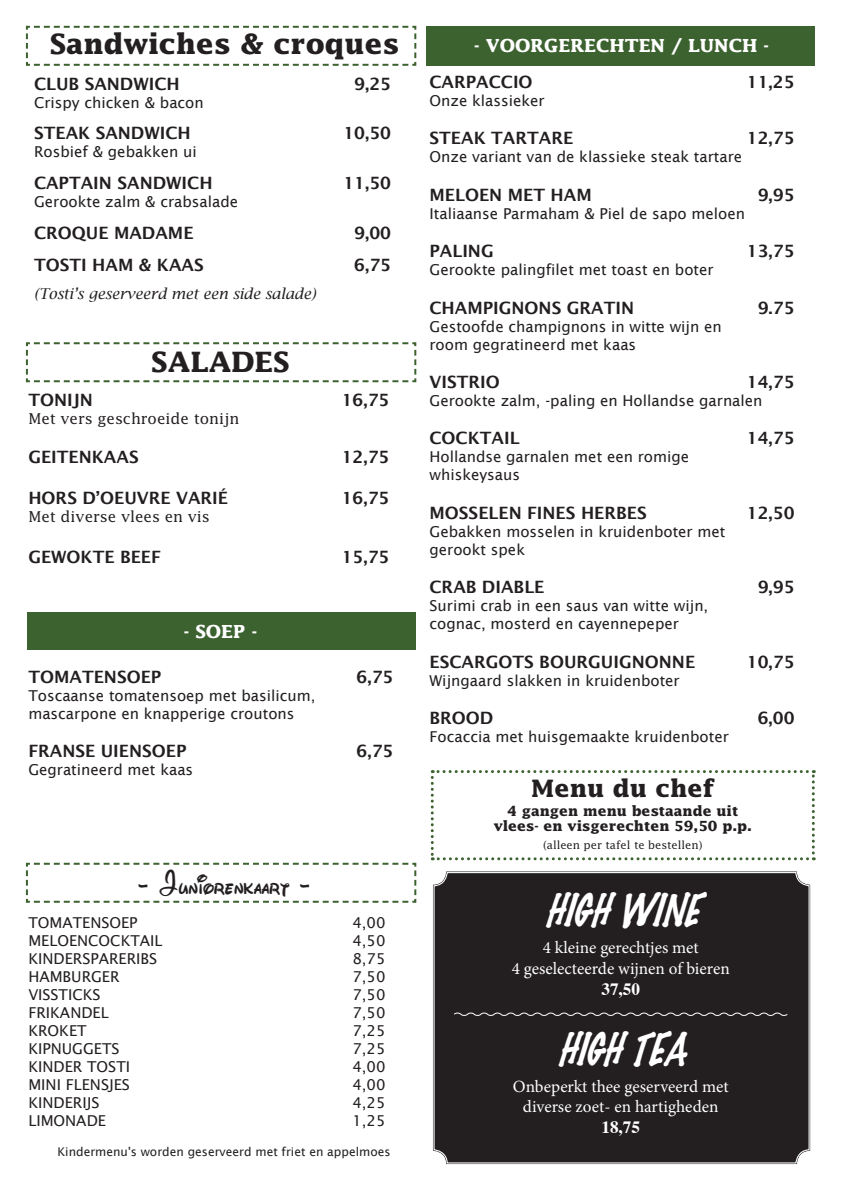
<style>
.page{position:relative;width:842px;height:1191px;background:#fff}
.page>*{position:absolute;margin:0;border:0;box-sizing:border-box;transform-origin:0 0}
.t1{font:italic 41px "Felt Mark";color:#fff}
.t2{font:34px "Walt Disney Script";color:#231f20}
.t3{font:700 28px "Lucida";color:#231f20}
.t4{font:700 24px "Lucida";color:#231f20}
.t5{font:700 18px "Lucida";color:#fff}
.t6{font:17.2px "Minion Pro";color:#fff}
.t7{font:700 17.2px "Times";color:#fff}
.t8{font:600 17px "Lucida Sans";color:#231f20}
.t9{font:15px "Lucida Sans";color:#231f20}
.t10{font:15px "Lucida";color:#231f20}
.t11{font:italic 15px "Lucida Bright";color:#231f20}
.t12{font:700 14px "Lucida";color:#231f20}
.t13{font:12px "Lucida Sans";color:#231f20}
.t14{font:11px "Lucida";color:#231f20}
</style>
<div class="page">
<div style="left:27px;top:612px;width:388px;height:38px;background:#3c622f"></div>
<div style="left:427px;top:26px;width:388px;height:40px;background:#3c622f"></div>
<svg style="left:25px;top:862px;width:392px;height:41px"></svg>
<svg style="left:25px;top:25px;width:392px;height:41px"></svg>
<svg style="left:25px;top:342px;width:392px;height:41px"></svg>
<div style="left:435px;top:871px;width:376px;height:294px;background:#231f20"></div>
<div style="left:433px;top:872px;width:377px;height:291px;border:1px solid #fff;border-radius:13px"></div>
<svg style="left:453px;top:1011px;width:335px;height:6px;background:#4a4748"></svg>
<svg style="left:431px;top:770px;width:384px;height:90px"></svg>
<p class="t3" style="left:50px;top:27px;width:351px">Sandwiches &amp; croques</p>
<p class="t8" style="left:34px;top:75px;width:147px">CLUB SANDWICH</p>
<p class="t8" style="left:354px;top:75px;width:38px">9,25</p>
<p class="t9" style="left:34px;top:94px;width:171px">Crispy chicken &amp; bacon</p>
<p class="t8" style="left:34px;top:124px;width:158px">STEAK SANDWICH</p>
<p class="t8" style="left:343px;top:124px;width:49px">10,50</p>
<p class="t9" style="left:34px;top:143px;width:164px">Rosbief &amp; gebakken ui</p>
<p class="t8" style="left:34px;top:174px;width:180px">CAPTAIN SANDWICH</p>
<p class="t8" style="left:343px;top:174px;width:49px">11,50</p>
<p class="t9" style="left:34px;top:193px;width:206px">Gerookte zalm &amp; crabsalade</p>
<p class="t8" style="left:34px;top:224px;width:161px">CROQUE MADAME</p>
<p class="t8" style="left:354px;top:224px;width:38px">9,00</p>
<p class="t8" style="left:34px;top:256px;width:171px">TOSTI HAM &amp; KAAS</p>
<p class="t8" style="left:354px;top:256px;width:38px">6,75</p>
<p class="t11" style="left:34px;top:285px;width:283px">(Tosti’s geserveerd met een side salade)</p>
<p class="t3" style="left:151px;top:345px;width:140px">SALADES</p>
<p class="t8" style="left:28px;top:390px;width:66px">TONIJN</p>
<p class="t8" style="left:342px;top:390px;width:49px">16,75</p>
<p class="t10" style="left:28px;top:409px;width:213px">Met vers geschroeide tonijn</p>
<p class="t8" style="left:28px;top:447px;width:112px">GEITENKAAS</p>
<p class="t8" style="left:342px;top:447px;width:49px">12,75</p>
<p class="t8" style="left:28px;top:488px;width:201px">HORS D’OEUVRE VARIÉ</p>
<p class="t8" style="left:342px;top:488px;width:49px">16,75</p>
<p class="t10" style="left:28px;top:507px;width:183px">Met diverse vlees en vis</p>
<p class="t8" style="left:28px;top:547px;width:134px">GEWOKTE BEEF</p>
<p class="t8" style="left:342px;top:547px;width:49px">15,75</p>
<p class="t5" style="left:184px;top:621px;width:75px">- SOEP -</p>
<p class="t8" style="left:28px;top:667px;width:135px">TOMATENSOEP</p>
<p class="t8" style="left:357px;top:667px;width:38px">6,75</p>
<p class="t9" style="left:28px;top:686px;width:289px">Toscaanse tomatensoep met basilicum,</p>
<p class="t9" style="left:28px;top:704px;width:268px">mascarpone en knapperige croutons</p>
<p class="t8" style="left:28px;top:741px;width:160px">FRANSE UIENSOEP</p>
<p class="t8" style="left:357px;top:741px;width:38px">6,75</p>
<p class="t9" style="left:28px;top:761px;width:166px">Gegratineerd met kaas</p>
<p class="t2" style="left:137px;top:860px;width:174px">- Juniorenkaart -</p>
<p class="t9" style="left:28px;top:913px;width:111px">TOMATENSOEP</p>
<p class="t9" style="left:352px;top:913px;width:35px">4,00</p>
<p class="t9" style="left:28px;top:931px;width:136px">MELOENCOCKTAIL</p>
<p class="t9" style="left:352px;top:931px;width:35px">4,50</p>
<p class="t9" style="left:28px;top:949px;width:130px">KINDERSPARERIBS</p>
<p class="t9" style="left:352px;top:949px;width:35px">8,75</p>
<p class="t9" style="left:28px;top:967px;width:93px">HAMBURGER</p>
<p class="t9" style="left:352px;top:967px;width:35px">7,50</p>
<p class="t9" style="left:28px;top:985px;width:74px">VISSTICKS</p>
<p class="t9" style="left:352px;top:985px;width:35px">7,50</p>
<p class="t9" style="left:28px;top:1003px;width:82px">FRIKANDEL</p>
<p class="t9" style="left:352px;top:1003px;width:35px">7,50</p>
<p class="t9" style="left:28px;top:1021px;width:60px">KROKET</p>
<p class="t9" style="left:352px;top:1021px;width:35px">7,25</p>
<p class="t9" style="left:28px;top:1039px;width:93px">KIPNUGGETS</p>
<p class="t9" style="left:352px;top:1039px;width:35px">7,25</p>
<p class="t9" style="left:28px;top:1057px;width:103px">KINDER TOSTI</p>
<p class="t9" style="left:352px;top:1057px;width:35px">4,00</p>
<p class="t9" style="left:28px;top:1075px;width:103px">MINI FLENSJES</p>
<p class="t9" style="left:352px;top:1075px;width:35px">4,00</p>
<p class="t9" style="left:28px;top:1093px;width:73px">KINDERIJS</p>
<p class="t9" style="left:352px;top:1093px;width:35px">4,25</p>
<p class="t9" style="left:28px;top:1111px;width:79px">LIMONADE</p>
<p class="t9" style="left:352px;top:1111px;width:35px">1,25</p>
<p class="t13" style="left:57px;top:1144px;width:335px">Kindermenu's worden geserveerd met friet en appelmoes</p>
<p class="t5" style="left:474px;top:35px;width:296px">- VOORGERECHTEN / LUNCH -</p>
<p class="t8" style="left:429px;top:72px;width:105px">CARPACCIO</p>
<p class="t8" style="left:747px;top:72px;width:49px">11,25</p>
<p class="t9" style="left:429px;top:92px;width:117px">Onze klassieker</p>
<p class="t8" style="left:429px;top:128px;width:145px">STEAK TARTARE</p>
<p class="t8" style="left:747px;top:128px;width:49px">12,75</p>
<p class="t9" style="left:429px;top:148px;width:314px">Onze variant van de klassieke steak tartare</p>
<p class="t8" style="left:429px;top:185px;width:164px">MELOEN MET HAM</p>
<p class="t8" style="left:758px;top:185px;width:38px">9,95</p>
<p class="t9" style="left:429px;top:205px;width:317px">Italiaanse Parmaham &amp; Piel de sapo meloen</p>
<p class="t8" style="left:429px;top:241px;width:66px">PALING</p>
<p class="t8" style="left:747px;top:241px;width:49px">13,75</p>
<p class="t9" style="left:429px;top:261px;width:286px">Gerookte palingfilet met toast en boter</p>
<p class="t8" style="left:429px;top:298px;width:206px">CHAMPIGNONS GRATIN</p>
<p class="t8" style="left:758px;top:298px;width:38px">9.75</p>
<p class="t9" style="left:429px;top:318px;width:294px">Gestoofde champignons in witte wijn en</p>
<p class="t9" style="left:429px;top:336px;width:208px">room gegratineerd met kaas</p>
<p class="t8" style="left:429px;top:372px;width:72px">VISTRIO</p>
<p class="t8" style="left:747px;top:372px;width:49px">14,75</p>
<p class="t9" style="left:429px;top:392px;width:335px">Gerookte zalm, -paling en Hollandse garnalen</p>
<p class="t8" style="left:429px;top:428px;width:92px">COCKTAIL</p>
<p class="t8" style="left:747px;top:428px;width:49px">14,75</p>
<p class="t9" style="left:429px;top:448px;width:261px">Hollandse garnalen met een romige</p>
<p class="t9" style="left:429px;top:466px;width:92px">whiskeysaus</p>
<p class="t8" style="left:429px;top:503px;width:219px">MOSSELEN FINES HERBES</p>
<p class="t8" style="left:747px;top:503px;width:49px">12,50</p>
<p class="t9" style="left:429px;top:523px;width:297px">Gebakken mosselen in kruidenboter met</p>
<p class="t9" style="left:429px;top:541px;width:97px">gerookt spek</p>
<p class="t8" style="left:429px;top:577px;width:116px">CRAB DIABLE</p>
<p class="t8" style="left:758px;top:577px;width:38px">9,95</p>
<p class="t9" style="left:429px;top:597px;width:280px">Surimi crab in een saus van witte wijn,</p>
<p class="t9" style="left:429px;top:615px;width:251px">cognac, mosterd en cayennepeper</p>
<p class="t8" style="left:429px;top:652px;width:267px">ESCARGOTS BOURGUIGNONNE</p>
<p class="t8" style="left:747px;top:652px;width:49px">10,75</p>
<p class="t9" style="left:429px;top:672px;width:252px">Wijngaard slakken in kruidenboter</p>
<p class="t8" style="left:429px;top:708px;width:65px">BROOD</p>
<p class="t8" style="left:758px;top:708px;width:38px">6,00</p>
<p class="t9" style="left:429px;top:728px;width:301px">Focaccia met huisgemaakte kruidenboter</p>
<p class="t4" style="left:531px;top:774px;width:185px">Menu du chef</p>
<p class="t12" style="left:507px;top:802px;width:232px">4 gangen menu bestaande uit</p>
<p class="t12" style="left:494px;top:817px;width:260px">vlees- en visgerechten 59,50 p.p.</p>
<p class="t14" style="left:543px;top:838px;width:161px">(alleen per tafel te bestellen)</p>
<p class="t1" style="left:544px;top:888px;width:155px">HIGH WINE</p>
<p class="t6" style="left:543px;top:936px;width:158px">4 kleine gerechtjes met</p>
<p class="t6" style="left:512px;top:957px;width:220px">4 geselecteerde wijnen of bieren</p>
<p class="t7" style="left:601px;top:977px;width:40px">37,50</p>
<p class="t1" style="left:556px;top:1027px;width:130px">HIGH TEA</p>
<p class="t6" style="left:513px;top:1074px;width:217px">Onbeperkt thee geserveerd met</p>
<p class="t6" style="left:523px;top:1095px;width:197px">diverse zoet- en hartigheden</p>
<p class="t7" style="left:601px;top:1115px;width:40px">18,75</p>
</div>
